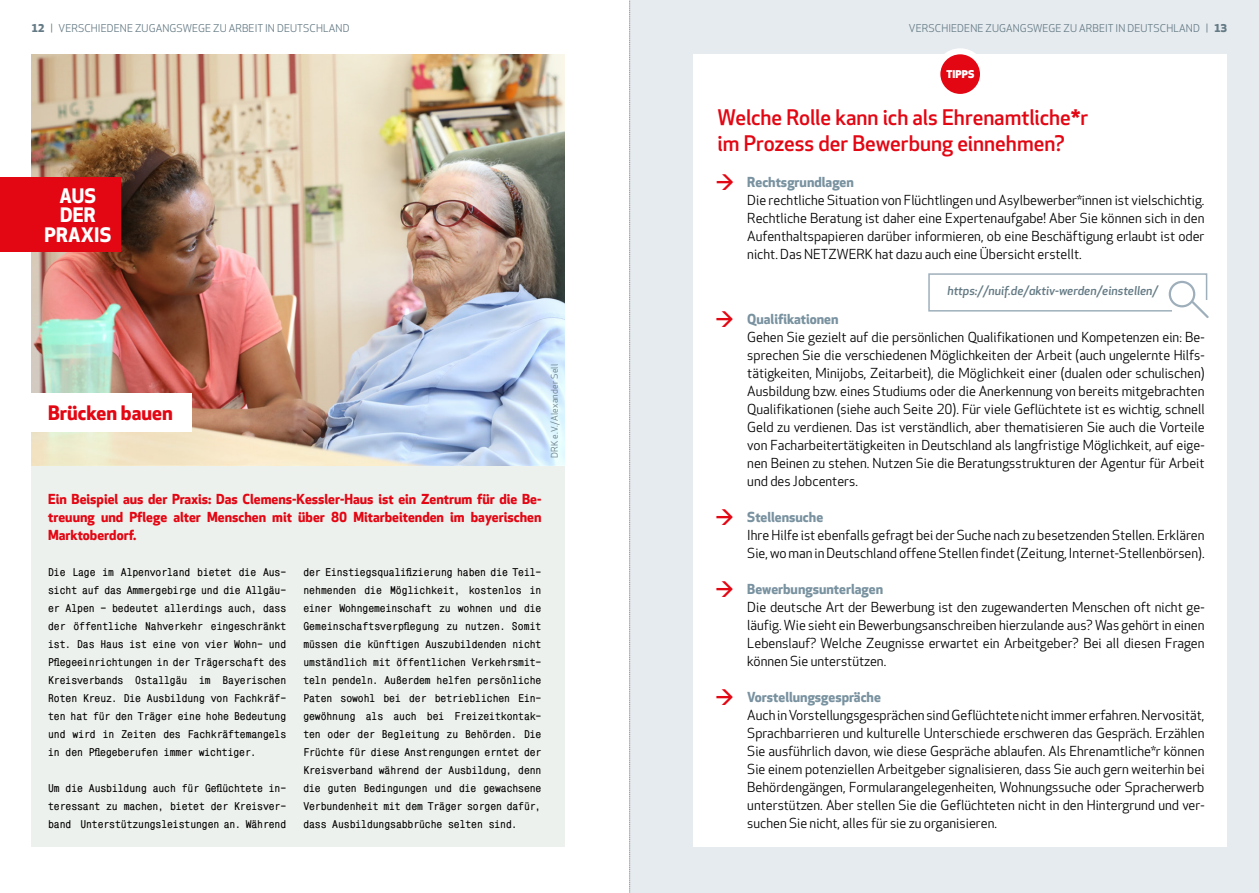
<style>
.page{position:relative;width:1259px;height:893px;background:#fff}
.page>*{position:absolute;margin:0;border:0;box-sizing:border-box;transform-origin:0 0}
.t1{font:500 21px/25.2px "Apex New";color:#e30613}
.t2{font:700 19.5px/19.5px "Apex New";letter-spacing:.01em;color:#fff;text-align:center}
.t3{font:700 19.5px "Apex New";color:#e30613}
.t4{font:13.5px/18px "Apex New";color:#000;text-align:justify}
.t5{font:700 13.5px/18px "Apex New";color:#e30613;text-align:justify}
.t6{font:700 13.5px "Apex New";color:#7992a0}
.t7{font:700 12.45px/18px "Mono Condensed A";letter-spacing:-.01em;color:#000;text-align:justify}
.t8{font:italic 500 12px "Apex New";color:#647a84}
.t9{font:10.5px "Apex New";letter-spacing:.01em;color:#647a84}
.t10{font:800 10.5px "Apex New";letter-spacing:.01em;color:#fff}
.t11{font:9px "Apex New";letter-spacing:.03em;color:#647a84}
.s1{font-weight:800}
</style>
<div class="page">
<div style="left:629px;top:0;width:630px;height:893px;background:#e6ebef"></div>
<div style="left:693px;top:54px;width:534px;height:792px;background:#fff"></div>
<svg style="left:937px;top:51px;width:46px;height:46px"></svg>
<div style="left:934px;top:48px;width:52px;height:52px;border:6px solid #fff;border-radius:50%"></div>
<div style="left:928px;top:273px;width:279px;height:39px;background:#fff;border:2px solid #9eafbb"></div>
<div style="left:1172px;top:300px;width:41px;height:23px;background:#fff"></div>
<div style="left:1168px;top:281px;width:27px;height:26px;border:2px solid #9eafbb;border-radius:50%"></div>
<svg style="left:1189px;top:299px;width:20px;height:19px"></svg>
<div style="left:32px;top:54px;width:533px;height:792px;background:#edf1ed"></div>
<img style="left:32px;top:54px;width:533px;height:412px">
<div style="left:0;top:178px;width:120px;height:74px;background:#e30613"></div>
<div style="left:0;top:394px;width:191px;height:38px;background:#fff"></div>
<svg style="left:629px;top:0;width:1px;height:893px"></svg>
<p class="t9" style="left:32px;top:23px;width:319px"><span class="s1">12</span> | VERSCHIEDENE ZUGANGSWEGE ZU ARBEIT IN DEUTSCHLAND</p>
<p class="t9" style="left:909px;top:23px;width:320px">VERSCHIEDENE ZUGANGSWEGE ZU ARBEIT IN DEUTSCHLAND | <span class="s1">13</span></p>
<h2 class="t2" style="left:45px;top:186px;width:68px">AUS<br>DER<br>PRAXIS</h2>
<h2 class="t3" style="left:48px;top:401px;width:126px">Brücken bauen</h2>
<p class="t11" style="left:549px;top:458px;width:96px;rotate:-90deg">DRK e. V./Alexander Sell</p>
<p class="t5" style="left:48px;top:490px;width:495px">Ein Beispiel aus der Praxis: Das Clemens-Kessler-Haus ist ein Zentrum für die Be&shy;treuung und Pflege alter Menschen mit über 80 Mitarbeitenden im bayerischen Marktoberdorf.</p>
<p class="t7" style="left:48px;top:563px;width:240px">Die Lage im Alpenvorland bietet die Aus&shy;sicht auf das Ammergebirge und die Allgäu&shy;er Alpen – bedeutet allerdings auch, dass der öffentliche Nahverkehr eingeschränkt ist. Das Haus ist eine von vier Wohn- und Pflegeeinrichtungen in der Trägerschaft des Kreisverbands Ostallgäu im Bayerischen Roten Kreuz. Die Ausbildung von Fachkräf&shy;ten hat für den Träger eine hohe Bedeutung und wird in Zeiten des Fachkräftemangels in den Pflegeberufen immer wichtiger.</p>
<p class="t7" style="left:48px;top:779px;width:240px">Um die Ausbildung auch für Geflüchtete in&shy;teressant zu machen, bietet der Kreisver&shy;band Unterstützungsleistungen an. Während</p>
<p class="t7" style="left:303px;top:563px;width:240px">der Einstiegsqualifizierung haben die Teil&shy;nehmenden die Möglichkeit, kostenlos in einer Wohngemeinschaft zu wohnen und die Gemeinschaftsverpflegung zu nutzen. Somit müssen die künftigen Auszubildenden nicht umständlich mit öffentlichen Verkehrsmit&shy;teln pendeln. Außerdem helfen persönliche Paten sowohl bei der betrieblichen Ein&shy;gewöhnung als auch bei Freizeitkontak&shy;ten oder der Begleitung zu Behörden. Die Früchte für diese Anstrengungen erntet der Kreisverband während der Ausbildung, denn die guten Bedingungen und die gewachsene Verbundenheit mit dem Träger sorgen dafür, dass Ausbildungsabbrüche selten sind.</p>
<p class="t10" style="left:946px;top:68px;width:30px">TIPPS</p>
<h1 class="t1" style="left:717px;top:106px;width:372px">Welche Rolle kann ich als Ehrenamtliche*r im Prozess der Bewerbung einnehmen?</h1>
<p class="t6" style="left:747px;top:174px;width:108px">Rechtsgrundlagen</p>
<p class="t4" style="left:747px;top:191px;width:459px">Die rechtliche Situation von Flüchtlingen und Asylbewerber*innen ist vielschichtig.<br>Rechtliche Beratung ist daher eine Expertenaufgabe! Aber Sie können sich in den Aufenthaltspapieren darüber informieren, ob eine Beschäftigung erlaubt ist oder nicht. Das NETZWERK hat dazu auch eine Übersicht erstellt.</p>
<h1 class="t1" style="left:716px;top:170px;width:19px">→</h1>
<h1 class="t1" style="left:715px;top:308px;width:19px">→</h1>
<h1 class="t1" style="left:715px;top:505px;width:19px">→</h1>
<h1 class="t1" style="left:715px;top:577px;width:19px">→</h1>
<h1 class="t1" style="left:715px;top:686px;width:19px">→</h1>
<p class="t8" style="left:947px;top:284px;width:212px">https://nuif.de/aktiv-werden/einstellen/</p>
<p class="t6" style="left:747px;top:311px;width:93px">Qualifikationen</p>
<p class="t4" style="left:747px;top:329px;width:459px">Gehen Sie gezielt auf die persönlichen Qualifikationen und Kompetenzen ein: Be&shy;sprechen Sie die verschiedenen Möglichkeiten der Arbeit (auch ungelernte Hilfs&shy;tätigkeiten, Minijobs, Zeitarbeit), die Möglichkeit einer (dualen oder schulischen)<br>Ausbildung bzw. eines Studiums oder die Anerkennung von bereits mitgebrachten Qualifikationen (siehe auch Seite 20). Für viele Geflüchtete ist es wichtig, schnell Geld zu verdienen. Das ist verständlich, aber thematisieren Sie auch die Vorteile von Facharbeitertätigkeiten in Deutschland als langfristige Möglichkeit, auf eige&shy;nen Beinen zu stehen. Nutzen Sie die Beratungsstrukturen der Agentur für Arbeit und des Jobcenters.</p>
<p class="t6" style="left:747px;top:509px;width:77px">Stellensuche</p>
<p class="t4" style="left:747px;top:527px;width:459px">Ihre Hilfe ist ebenfalls gefragt bei der Suche nach zu besetzenden Stellen. Erklären<br>Sie, wo man in Deutschland offene Stellen findet (Zeitung, Internet-Stellenbörsen).</p>
<p class="t6" style="left:747px;top:581px;width:137px">Bewerbungsunterlagen</p>
<p class="t4" style="left:747px;top:599px;width:459px">Die deutsche Art der Bewerbung ist den zugewanderten Menschen oft nicht ge&shy;läufig. Wie sieht ein Bewerbungsanschreiben hierzulande aus? Was gehört in einen Lebenslauf? Welche Zeugnisse erwartet ein Arbeitgeber? Bei all diesen Fragen können Sie unterstützen.</p>
<p class="t6" style="left:747px;top:689px;width:135px">Vorstellungsgespräche</p>
<p class="t4" style="left:747px;top:707px;width:459px">Auch in Vorstellungsgesprächen sind Geflüchtete nicht immer erfahren. Nervosität, Sprachbarrieren und kulturelle Unterschiede erschweren das Gespräch. Erzählen Sie ausführlich davon, wie diese Gespräche ablaufen. Als Ehrenamtliche*r können Sie einem potenziellen Arbeitgeber signalisieren, dass Sie auch gern weiterhin bei Behördengängen, Formularangelegenheiten, Wohnungssuche oder Spracherwerb unterstützen. Aber stellen Sie die Geflüchteten nicht in den Hintergrund und ver&shy;suchen Sie nicht, alles für sie zu organisieren.</p>
</div>
